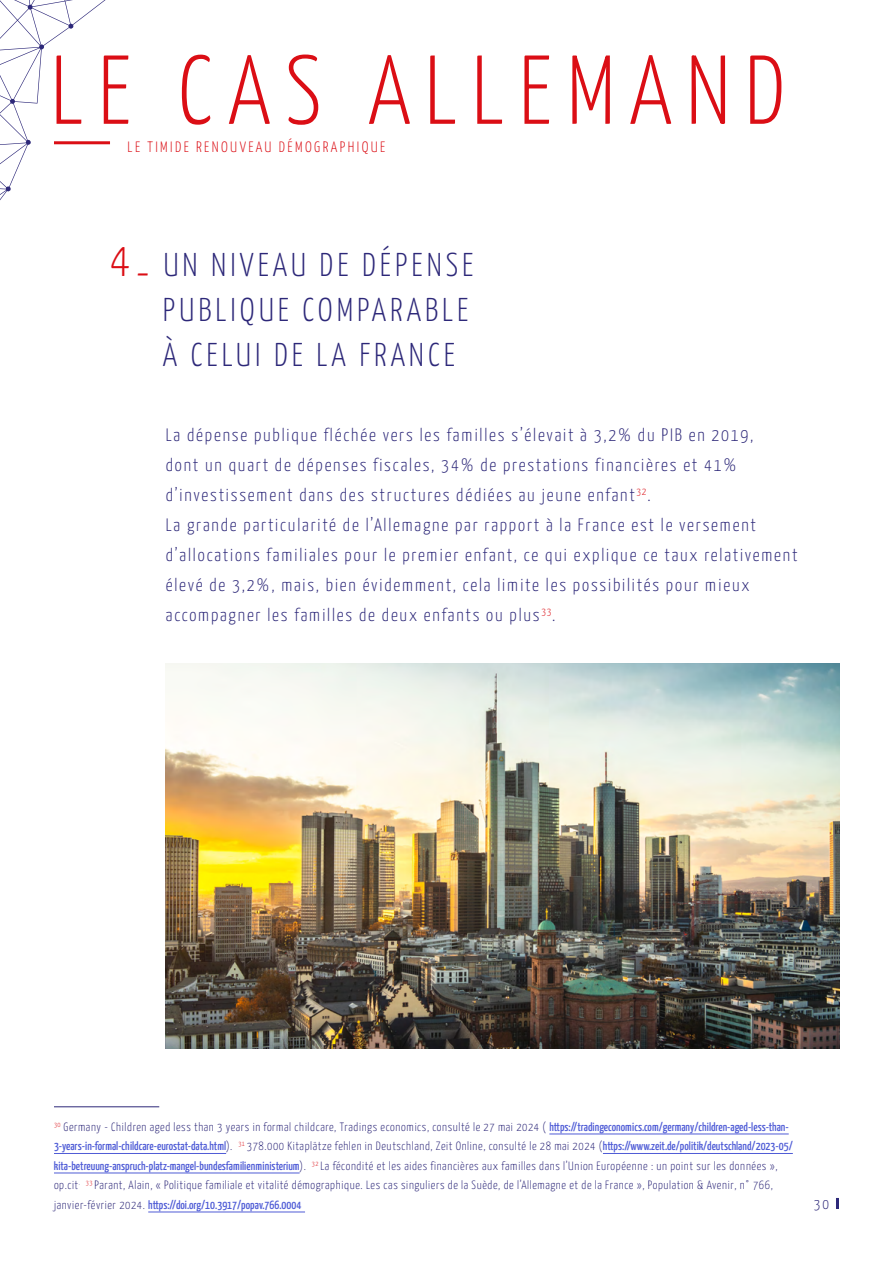
<style>
.page{position:relative;width:893px;height:1263px;background:#fff}
.page>*{position:absolute;margin:0;border:0;box-sizing:border-box;transform-origin:0 0}
.t1{font:200 97.5px "Yanone Kaffeesatz";letter-spacing:.15em;color:#db0e15}
.t2{font:200 33px/45px "Yanone Kaffeesatz";letter-spacing:.12em;color:#2d2879}
.t3{font:200 18px/30px "Yanone Kaffeesatz";letter-spacing:.1em;color:#2d2879}
.t4{font:200 15px "Yanone Kaffeesatz";letter-spacing:.16em;color:#db0e15}
.t5{font:200 15px "Yanone Kaffeesatz";color:#2d2879}
.t6{font:200 12px/19.5px "Yanone Kaffeesatz";letter-spacing:.05em;color:#2d2879}
.s1{font-size:48px;color:#db0e15}
.s2{color:#4f5cd6}
</style>
<div class="page">
<svg style="left:836px;top:1198px;width:3px;height:11px"></svg>
<svg style="left:0;top:0;width:110px;height:200px"></svg>
<img style="left:166px;top:663px;width:674px;height:385px">
<hr style="left:54px;top:1106px;width:105px;height:1px;background:#2d2879">
<hr style="left:549px;top:1133px;width:240px;height:1px;background:#4f5cd6">
<hr style="left:54px;top:1153px;width:172px;height:1px;background:#4f5cd6">
<hr style="left:603px;top:1153px;width:190px;height:1px;background:#4f5cd6">
<hr style="left:54px;top:1172px;width:246px;height:1px;background:#4f5cd6">
<hr style="left:148px;top:1211px;width:157px;height:1px;background:#4f5cd6">
<hr style="left:54px;top:141px;width:56px;height:3px;background:#db0e15">
<h1 class="t1" style="left:51px;top:20px;width:736px">LE CAS ALLEMAND</h1>
<p class="t4" style="left:128px;top:136px;width:259px">LE TIMIDE RENOUVEAU DÉMOGRAPHIQUE</p>
<h2 class="t2" style="left:163px;top:240px;width:312px;text-indent:-53px"><span class="s1">4-</span> UN NIVEAU DE DÉPENSE<br>PUBLIQUE COMPARABLE<br>À CELUI DE LA FRANCE</h2>
<p class="t3" style="left:166px;top:418px;width:633px">La dépense publique fléchée vers les familles s’élevait à 3,2% du PIB en 2019,<br>dont un quart de dépenses fiscales, 34% de prestations financières et 41% d’investissement dans des structures dédiées au jeune enfant<sup>32</sup>.<br>La grande particularité de l’Allemagne par rapport à la France est le versement d’allocations familiales pour le premier enfant, ce qui explique ce taux relativement élevé de 3,2%, mais, bien évidemment, cela limite les possibilités pour mieux accompagner les familles de deux enfants ou plus<sup>33</sup>.</p>
<p class="t6" style="left:54px;top:1116px;width:740px"><sup>30</sup> Germany - Children aged less than 3 years in formal childcare, Tradings economics, consulté le 27 mai 2024 ( <span class="s2">https://tradingeconomics.com/germany/children-aged-less-than-3-years-in-formal-childcare-eurostat-data.html</span>). <sup>31</sup> 378.000 Kitaplätze fehlen in Deutschland, Zeit Online, consulté le 28 mai 2024 (<span class="s2">https://www.zeit.de/politik/deutschland/2023-05/ kita-betreuung-anspruch-platz-mangel-bundesfamilienministerium</span>). <sup>32</sup> La fécondité et les aides financières aux familles dans l’Union Européenne : un point sur les données », op.cit<sup>.</sup> <sup>33</sup> Parant, Alain, « Politique familiale et vitalité démographique. Les cas singuliers de la Suède, de l’Allemagne et de la France », Population &amp; Avenir, n° 766, janvier-février 2024. <span class="s2">https://doi.org/10.3917/popav.766.0004</span></p>
<p class="t5" style="left:814px;top:1193px;width:17px">30</p>
</div>
